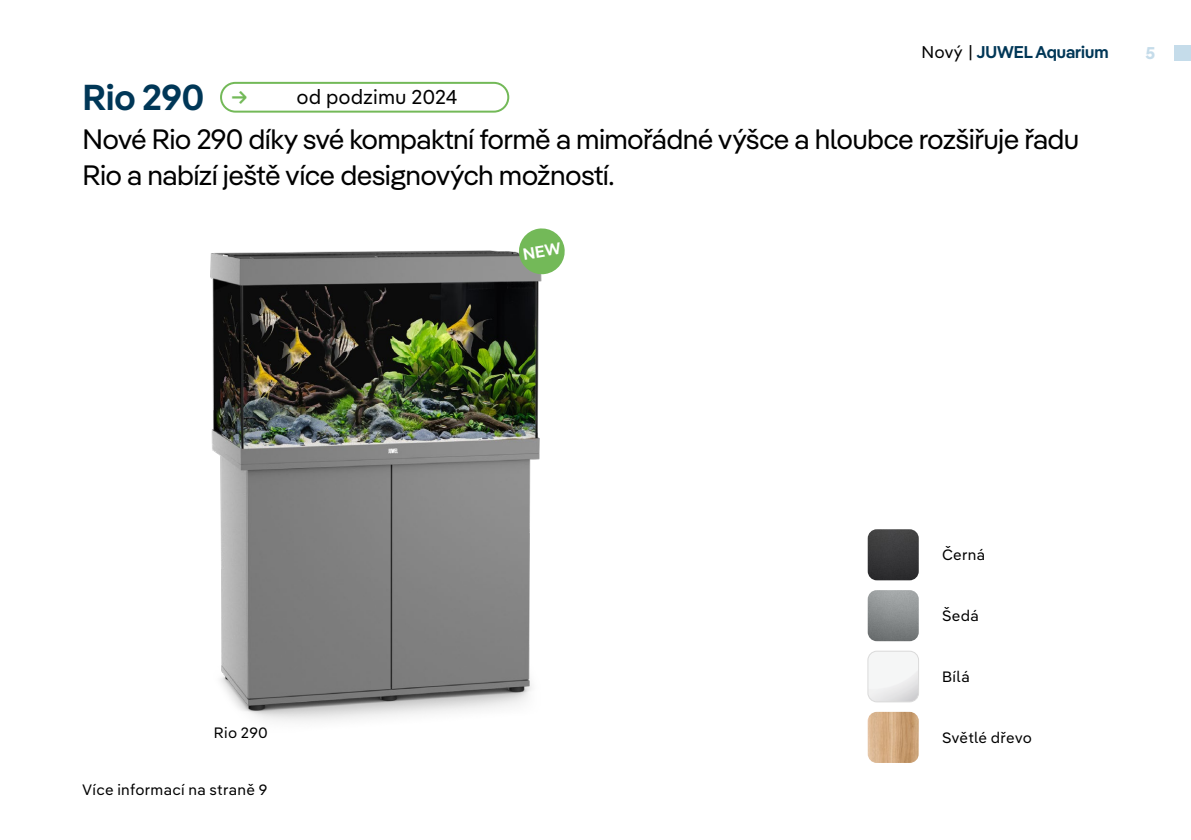
<style>
.page{position:relative;width:1191px;height:840px;background:#fff}
.page>*{position:absolute;margin:0;border:0;box-sizing:border-box;transform-origin:0 0}
.t1{font:600 36px "Pangea";color:#003757}
.t2{font:28px/36px "Pangea";color:#000}
.t3{font:20px "Pangea Text";color:#000}
.t4{font:600 20px "Pangea";color:#73b958}
.t5{font:600 17px "Pangea";color:#003757}
.t6{font:700 17px "Pangea";color:#c5dcea}
.t7{font:15px "Pangea Text";letter-spacing:.02em;color:#000}
.s1{font-family:"Pangea Text";font-weight:400;color:#000}
</style>
<div class="page">
<div style="left:1174px;top:45px;width:17px;height:16px;background:#c5dcea"></div>
<img style="left:867px;top:590px;width:51px;height:50px">
<img style="left:868px;top:652px;width:50px;height:49px">
<div style="left:867px;top:650px;width:51px;height:51px;border:1px solid #dadada;border-radius:9px"></div>
<img style="left:867px;top:711px;width:51px;height:51px">
<img style="left:867px;top:529px;width:51px;height:51px">
<div style="left:220px;top:82px;width:289px;height:31px;border:2px solid #73b958;border-radius:14px"></div>
<img style="left:210px;top:250px;width:332px;height:472px">
<svg style="left:517px;top:228px;width:48px;height:48px"></svg>
<p class="t1" style="left:83px;top:71px;width:123px">Rio 290</p>
<p class="t4" style="left:232px;top:82px;width:17px">→</p>
<p class="t3" style="left:297px;top:82px;width:162px">od podzimu 2024</p>
<p class="t5" style="left:921px;top:40px;width:188px"><span class="s1">Nový |</span> JUWEL Aquarium</p>
<p class="t2" style="left:83px;top:120px;width:997px">Nové Rio 290 díky své kompaktní formě a mimořádné výšce a hloubce rozšiřuje řadu<br>Rio a nabízí ještě více designových možností.</p>
<p class="t6" style="left:1145px;top:40px;width:11px">5</p>
<p class="t7" style="left:214px;top:720px;width:56px">Rio 290</p>
<p class="t7" style="left:82px;top:777px;width:187px">Více informací na straně 9</p>
<p class="t7" style="left:942px;top:543px;width:45px">Černá</p>
<p class="t7" style="left:942px;top:603px;width:38px">Šedá</p>
<p class="t7" style="left:942px;top:664px;width:29px">Bílá</p>
<p class="t7" style="left:942px;top:725px;width:91px">Světlé dřevo</p>
</div>
